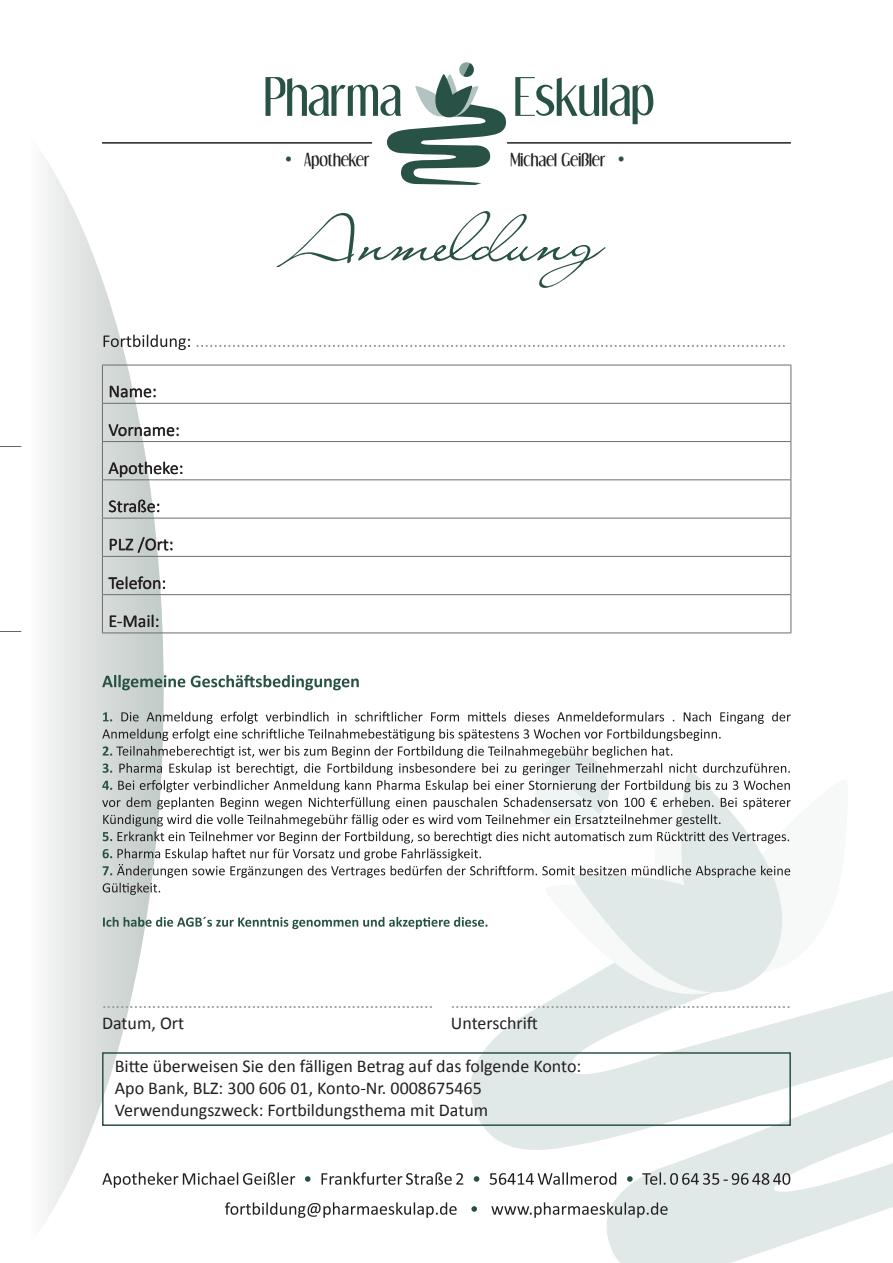
<style>
.page{position:relative;width:893px;height:1263px;background:#fff}
.page>*{position:absolute;margin:0;border:0;box-sizing:border-box;transform-origin:0 0}
.t1{font:52.5px "Dream Orphans";color:#295247}
.t2{font:18px/38.2px "Calibri";color:#231f20}
.t3{font:18px "Calibri";color:#939598}
.t4{font:18px "Dream Orphans";color:#231f20}
.s1{color:#295247}
</style>
<div class="page">
<svg style="left:21px;top:157px;width:143px;height:1066px"></svg>
<svg style="left:463px;top:991px;width:430px;height:272px;fill:#e1e9e8"></svg>
<svg style="left:545px;top:988px;width:244px;height:29px"></svg>
<svg style="left:571px;top:976px;width:235px;height:39px;fill:#e1e9e8"></svg>
<svg style="left:0;top:631px;width:21px;height:1px"></svg>
<svg style="left:0;top:446px;width:21px;height:1px"></svg>
<svg style="left:387px;top:62px;width:120px;height:123px"></svg>
<hr style="left:102px;top:142px;width:270px;height:2px;background:#231f20">
<hr style="left:507px;top:142px;width:284px;height:2px;background:#231f20">
<hr style="left:102px;top:365px;width:689px;height:1px;background:#6c6d70">
<hr style="left:102px;top:365px;width:1px;height:38px;background:#6c6d70">
<hr style="left:790px;top:365px;width:1px;height:38px;background:#6c6d70">
<hr style="left:102px;top:403px;width:689px;height:1px;background:#6c6d70">
<hr style="left:102px;top:404px;width:1px;height:37px;background:#6c6d70">
<hr style="left:790px;top:404px;width:1px;height:37px;background:#6c6d70">
<hr style="left:102px;top:441px;width:689px;height:1px;background:#6c6d70">
<hr style="left:102px;top:442px;width:1px;height:37px;background:#6c6d70">
<hr style="left:790px;top:442px;width:1px;height:37px;background:#6c6d70">
<hr style="left:102px;top:479px;width:689px;height:1px;background:#6c6d70">
<hr style="left:102px;top:480px;width:1px;height:38px;background:#6c6d70">
<hr style="left:790px;top:480px;width:1px;height:38px;background:#6c6d70">
<hr style="left:102px;top:518px;width:689px;height:1px;background:#6c6d70">
<hr style="left:102px;top:518px;width:1px;height:38px;background:#6c6d70">
<hr style="left:790px;top:518px;width:1px;height:38px;background:#6c6d70">
<hr style="left:102px;top:556px;width:689px;height:1px;background:#6c6d70">
<hr style="left:102px;top:557px;width:1px;height:37px;background:#6c6d70">
<hr style="left:790px;top:557px;width:1px;height:37px;background:#6c6d70">
<hr style="left:102px;top:594px;width:689px;height:1px;background:#6c6d70">
<hr style="left:102px;top:595px;width:1px;height:37px;background:#6c6d70">
<hr style="left:790px;top:595px;width:1px;height:37px;background:#6c6d70">
<hr style="left:102px;top:632px;width:689px;height:1px;background:#6c6d70">
<div style="left:102px;top:1052px;width:689px;height:74px;border:2px solid #295247"></div>
<svg style="left:277px;top:211px;width:328px;height:77px"></svg>
<svg style="left:102px;top:1172px;width:193px;height:16px"></svg>
<svg style="left:305px;top:1176px;width:6px;height:6px"></svg>
<svg style="left:321px;top:1172px;width:142px;height:13px"></svg>
<svg style="left:474px;top:1176px;width:5px;height:6px"></svg>
<svg style="left:490px;top:1172px;width:126px;height:13px"></svg>
<svg style="left:627px;top:1176px;width:6px;height:6px"></svg>
<svg style="left:642px;top:1172px;width:148px;height:13px;background:#b0b5b5"></svg>
<svg style="left:225px;top:1202px;width:232px;height:16px"></svg>
<svg style="left:471px;top:1206px;width:6px;height:6px"></svg>
<svg style="left:491px;top:1202px;width:177px;height:16px"></svg>
<svg style="left:110px;top:386px;width:45px;height:11px"></svg>
<svg style="left:109px;top:424px;width:70px;height:12px"></svg>
<svg style="left:109px;top:462px;width:73px;height:15px"></svg>
<svg style="left:109px;top:500px;width:50px;height:12px"></svg>
<svg style="left:110px;top:537px;width:62px;height:16px"></svg>
<svg style="left:109px;top:576px;width:56px;height:13px"></svg>
<svg style="left:110px;top:615px;width:48px;height:12px"></svg>
<svg style="left:104px;top:335px;width:86px;height:15px"></svg>
<svg style="left:197px;top:345px;width:588px;height:2px"></svg>
<svg style="left:102px;top:675px;width:257px;height:15px"></svg>
<svg style="left:102px;top:712px;width:689px;height:264px"></svg>
<h1 class="t1" style="left:264px;top:71px;width:139px">Pharma</h1>
<h1 class="t1" style="left:514px;top:71px;width:142px">Eskulap</h1>
<p class="t4" style="left:286px;top:151px;width:85px"><span class="s1">•</span> Apotheker</p>
<p class="t4" style="left:510px;top:151px;width:115px">Michael Geißler <span class="s1">•</span></p>
<p class="t2" style="left:108px;top:372px;width:77px">Name:<br>Vorname:<br>Apotheke:<br>Straße:<br>PLZ /Ort:<br>Telefon:<br>E-Mail:</p>
<p class="t3" style="left:102px;top:990px;width:333px">.........................................................................</p>
<p class="t2" style="left:102px;top:1004px;width:84px">Datum, Ort</p>
<p class="t3" style="left:451px;top:990px;width:342px">...........................................................................</p>
<p class="t2" style="left:451px;top:1004px;width:89px">Unterschrift</p>
<p class="t2" style="left:115px;top:1056px;width:468px;line-height:21.6px">Bitte überweisen Sie den fälligen Betrag auf das folgende Konto:<br>Apo Bank, BLZ: 300 606 01, Konto-Nr. 0008675465<br>Verwendungszweck: Fortbildungsthema mit Datum</p>
</div>
